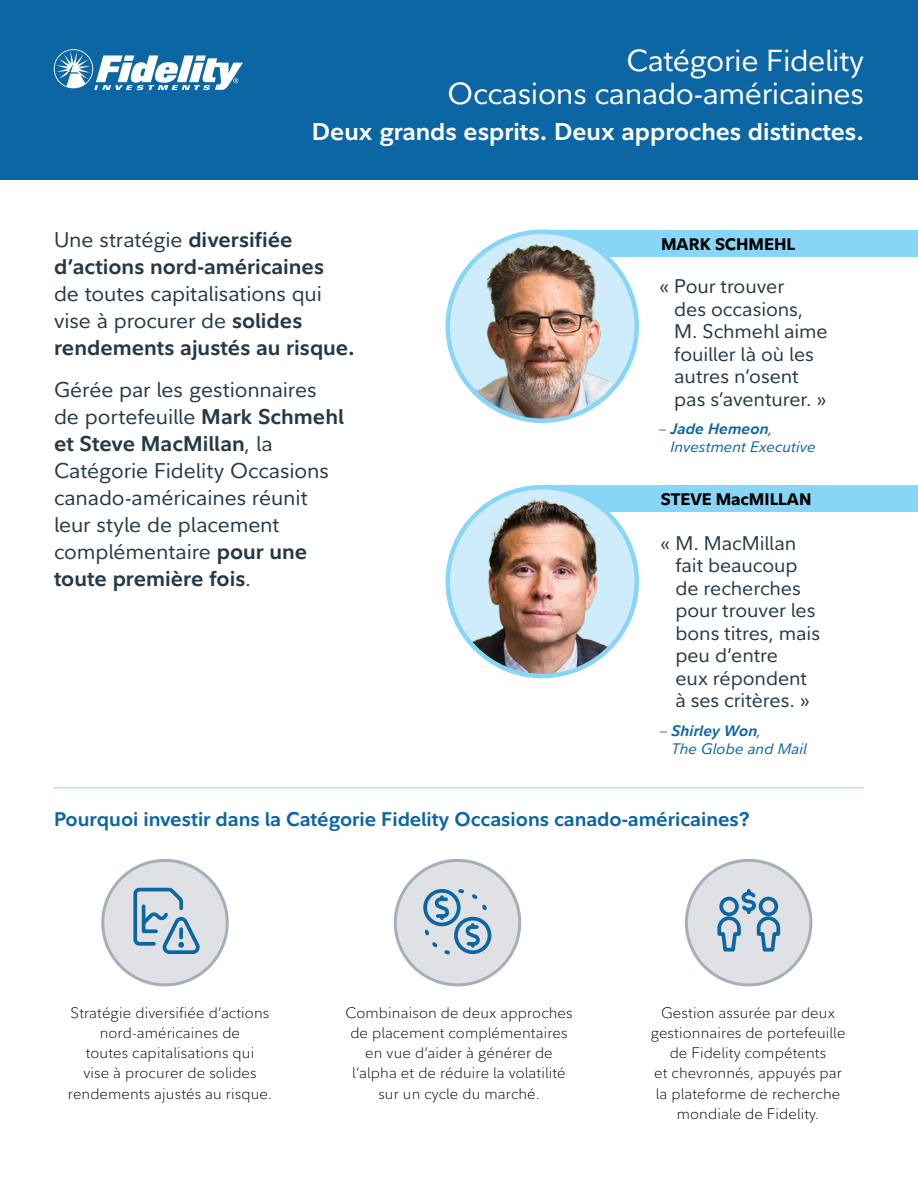
<style>
.page{position:relative;width:918px;height:1188px;background:#fff}
.page>*{position:absolute;margin:0;border:0;box-sizing:border-box;transform-origin:0 0}
.t1{font:30px/33px "Fidelity Sans";letter-spacing:-.01em;color:#fff;text-align:right}
.t2{font:700 24px "Fidelity Sans";color:#fff}
.t3{font:21px/27px "Fidelity Sans";letter-spacing:-.005em;color:#253948}
.t4{font:700 21px/27px "Fidelity Sans";color:#253948}
.t5{font:19.5px/22.5px "Fidelity Sans";letter-spacing:-.005em;color:#253948}
.t6{font:700 19.5px "Fidelity Sans";color:#0b66a3}
.t7{font:800 16.5px "Fidelity Sans";color:#000}
.t8{font:300 15px/20.2px "Fidelity Sans";letter-spacing:.01em;color:#000;text-align:center}
.t9{font:italic 15px/18px "Fidelity Sans";color:#0b66a3}
.s1{font-weight:400}
.s2{font-weight:700}
</style>
<div class="page">
<div style="left:0;top:0;width:918px;height:180px;background:#0b66a3"></div>
<svg style="left:54px;top:49px;width:189px;height:41px"></svg>
<div style="left:547px;top:230px;width:371px;height:27px;background:#87d6f8"></div>
<div style="left:542px;top:485px;width:376px;height:27px;background:#87d6f8"></div>
<img style="left:448px;top:232px;width:189px;height:189px;border-radius:94px">
<div style="left:446px;top:230px;width:193px;height:193px;border:4px solid #87d6f8;border-radius:50%"></div>
<img style="left:448px;top:487px;width:189px;height:189px;border-radius:94px">
<div style="left:446px;top:485px;width:193px;height:193px;border:4px solid #87d6f8;border-radius:50%"></div>
<div style="left:103px;top:860px;width:124px;height:125px;background:#dfe1e4;border-radius:50%"></div>
<svg style="left:133px;top:887px;width:67px;height:67px"></svg>
<div style="left:101px;top:859px;width:128px;height:127px;border:3px solid #a4afb9;border-radius:50%"></div>
<div style="left:395px;top:860px;width:125px;height:125px;background:#dfe1e4;border-radius:50%"></div>
<svg style="left:423px;top:889px;width:67px;height:66px"></svg>
<div style="left:454px;top:917px;width:37px;height:37px;border:4px solid #0b66a3;border-radius:50%"></div>
<div style="left:394px;top:859px;width:127px;height:127px;border:3px solid #a4afb9;border-radius:50%"></div>
<div style="left:686px;top:860px;width:125px;height:125px;background:#dfe1e4;border-radius:50%"></div>
<svg style="left:717px;top:889px;width:64px;height:63px"></svg>
<div style="left:685px;top:859px;width:127px;height:127px;border:3px solid #a4afb9;border-radius:50%"></div>
<hr style="left:54px;top:787px;width:810px;height:1px;background:#87d6f8">
<h1 class="t1" style="left:448px;top:44px;width:418px">Catégorie Fidelity<br>Occasions canado-américaines</h1>
<h2 class="t2" style="left:312px;top:116px;width:554px">Deux grands esprits. Deux approches distinctes.</h2>
<h3 class="t4" style="left:54px;top:225px;width:272px"><span class="s1">Une stratégie</span> diversifiée d’actions nord-américaines</h3>
<h3 class="t3" style="left:54px;top:280px;width:302px">de toutes capitalisations qui vise à procurer de <span class="s2">solides rendements ajustés au risque.</span></h3>
<h3 class="t3" style="left:54px;top:376px;width:291px">Gérée par les gestionnaires de portefeuille <span class="s2">Mark Schmehl et Steve MacMillan</span>, la<br>Catégorie Fidelity Occasions canado‑américaines réunit leur style de placement complémentaire <span class="s2">pour une toute première fois</span>.</h3>
<p class="t7" style="left:661px;top:233px;width:136px">MARK SCHMEHL</p>
<h3 class="t5" style="left:674px;top:275px;width:155px;text-indent:-15px">« Pour trouver<br>des occasions,<br>M. Schmehl aime fouiller là où les autres n’osent pas s’aventurer. »</h3>
<p class="t9" style="left:671px;top:420px;width:147px;text-indent:-12px">– <span class="s2">Jade Hemeon</span>,<br>Investment Executive</p>
<p class="t7" style="left:661px;top:489px;width:152px">STEVE MacMILLAN</p>
<h3 class="t5" style="left:675px;top:532px;width:146px;text-indent:-15px">« M. MacMillan fait beaucoup de recherches pour trouver les bons titres, mais peu d’entre<br>eux répondent à ses critères. »</h3>
<p class="t9" style="left:672px;top:721px;width:137px;text-indent:-12px">– <span class="s2">Shirley Won</span>,<br>The Globe and Mail</p>
<h3 class="t6" style="left:54px;top:807px;width:697px">Pourquoi investir dans la Catégorie Fidelity Occasions canado-américaines?</h3>
<p class="t8" style="left:68px;top:1002px;width:206px">Stratégie diversifiée d’actions nord-américaines de<br>toutes capitalisations qui<br>vise à procurer de solides rendements ajustés au risque.</p>
<p class="t8" style="left:345px;top:1002px;width:229px">Combinaison de deux approches de placement complémentaires en vue d’aider à générer de l’alpha et de réduire la volatilité sur un cycle du marché.</p>
<p class="t8" style="left:651px;top:1002px;width:196px">Gestion assurée par deux gestionnaires de portefeuille de Fidelity compétents<br>et chevronnés, appuyés par la plateforme de recherche mondiale de Fidelity.</p>
</div>
